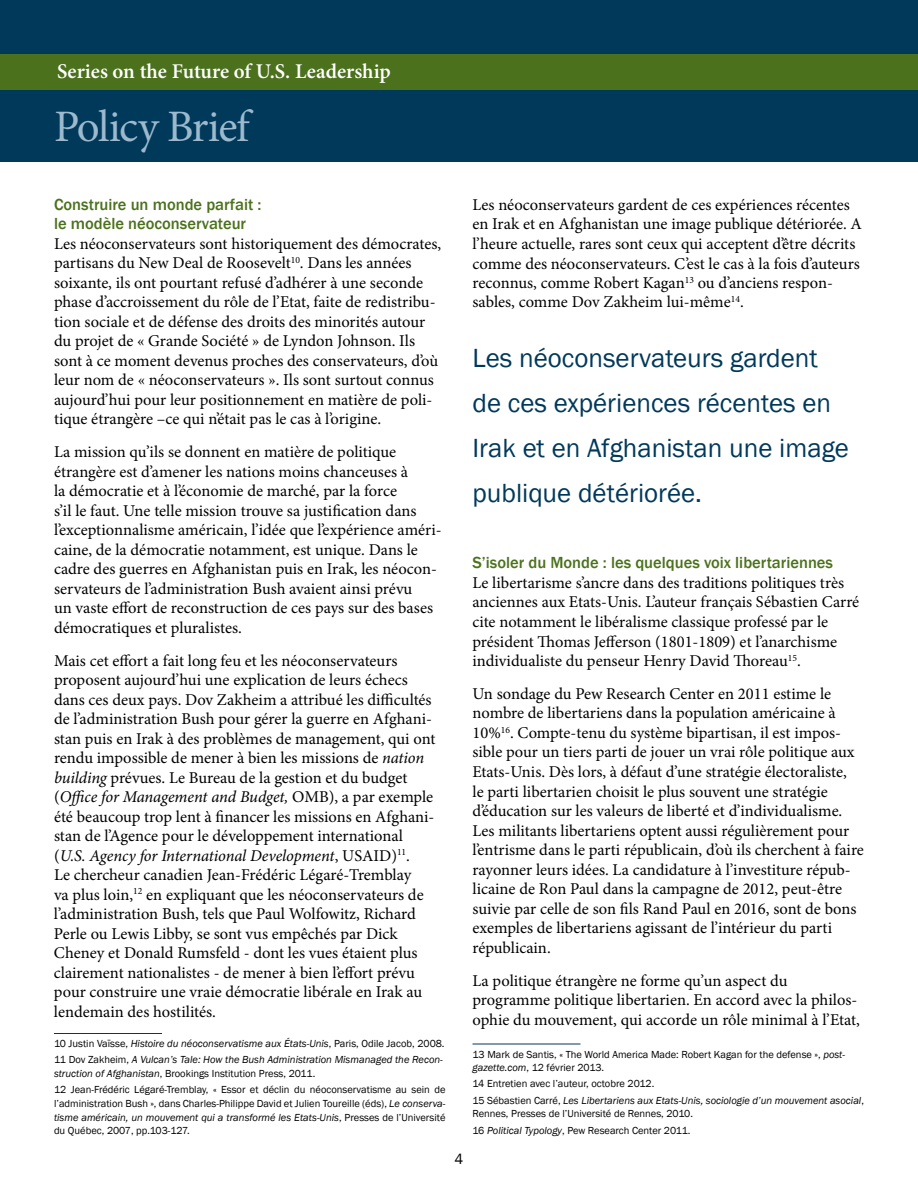
<style>
.page{position:relative;width:918px;height:1188px;background:#fff}
.page>*{position:absolute;margin:0;border:0;box-sizing:border-box;transform-origin:0 0}
.t1{font:45px "Minion Pro";letter-spacing:-.035em;color:#9cb9ce}
.t2{font:27px/45px "Franklin Gothic";color:#00395a}
.t3{font:600 21px "Minion Pro";color:#fff}
.t4{font:16.5px/19.5px "Minion Pro";color:#000}
.t5{font:500 16.5px/19.5px "Franklin Gothic";color:#4b711d}
.t6{font:15px "Franklin Gothic";color:#000}
.t7{font:10.5px/13.5px "Franklin Gothic";color:#000}
.t8{font:italic 10.5px/16.5px "Franklin Gothic";color:#000}
.s1{font-style:italic}
.s2{font-style:normal}
</style>
<div class="page">
<div style="left:0;top:0;width:918px;height:162px;background:#00395a"></div>
<div style="left:0;top:54px;width:918px;height:36px;background:#4b711d"></div>
<hr style="left:472px;top:1044px;width:108px;height:1px;background:#00395a">
<hr style="left:54px;top:1033px;width:108px;height:1px;background:#00395a">
<p class="t3" style="left:57px;top:57px;width:335px">Series on the Future of U.S. Leadership</p>
<h1 class="t1" style="left:54px;top:96px;width:197px">Policy Brief</h1>
<p class="t5" style="left:54px;top:194px;width:209px">Construire un monde parfait : le modèle néoconservateur</p>
<p class="t4" style="left:54px;top:234px;width:389px">Les néoconservateurs sont historiquement des démocrates, partisans du New Deal de Roosevelt<sup>10</sup>. Dans les années soixante, ils ont pourtant refusé d’adhérer à une seconde phase d’accroissement du rôle de l’Etat, faite de redistribu&shy;tion sociale et de défense des droits des minorités autour du projet de « Grande Société » de Lyndon Johnson. Ils sont à ce moment devenus proches des conservateurs, d’où leur nom de « néoconservateurs ». Ils sont surtout connus aujourd’hui pour leur positionnement en matière de poli&shy;tique étrangère –ce qui n’était pas le cas à l’origine.</p>
<p class="t4" style="left:54px;top:442px;width:389px">La mission qu’ils se donnent en matière de politique étrangère est d’amener les nations moins chanceuses à<br>la démocratie et à l’économie de marché, par la force<br>s’il le faut. Une telle mission trouve sa justification dans l’exceptionnalisme américain, l’idée que l’expérience améri&shy;caine, de la démocratie notamment, est unique. Dans le cadre des guerres en Afghanistan puis en Irak, les néocon&shy;servateurs de l’administration Bush avaient ainsi prévu<br>un vaste effort de reconstruction de ces pays sur des bases démocratiques et pluralistes.</p>
<p class="t4" style="left:54px;top:651px;width:383px">Mais cet effort a fait long feu et les néoconservateurs proposent aujourd’hui une explication de leurs échecs dans ces deux pays. Dov Zakheim a attribué les difficultés de l’administration Bush pour gérer la guerre en Afghani&shy;stan puis en Irak à des problèmes de management, qui ont rendu impossible de mener à bien les missions de <span class="s1">nation building</span> prévues. Le Bureau de la gestion et du budget (<span class="s1">Office for Management and Budget,</span> OMB), a par exemple été beaucoup trop lent à financer les missions en Afghani&shy;stan de l’Agence pour le développement international (<span class="s1">U.S. Agency for International Development</span>, USAID)<sup>11</sup>.<br>Le chercheur canadien Jean-Frédéric Légaré-Tremblay<br>va plus loin,<sup>12</sup> en expliquant que les néoconservateurs de l’administration Bush, tels que Paul Wolfowitz, Richard Perle ou Lewis Libby, se sont vus empêchés par Dick Cheney et Donald Rumsfeld - dont les vues étaient plus clairement nationalistes - de mener à bien l’effort prévu pour construire une vraie démocratie libérale en Irak au lendemain des hostilités.</p>
<p class="t8" style="left:54px;top:1035px;width:392px"><span class="s2">10 Justin Vaïsse,</span> Histoire du néoconservatisme aux États-Unis<span class="s2">, Paris, Odile Jacob, 2008.<br>11 Dov Zakheim,</span> A Vulcan’s Tale: How the Bush Administration Mismanaged the Recon-</p>
<p class="t7" style="left:54px;top:1065px;width:393px;line-height:16.5px"><span class="s1">struction of Afghanistan</span>, Brookings Institution Press, 2011.<br>12 Jean-Frédéric Légaré-Tremblay, « Essor et déclin du néoconservatisme au sein de</p>
<p class="t7" style="left:54px;top:1097px;width:393px;text-align:justify">l’administration Bush », dans Charles-Philippe David et Julien Toureille (éds), <span class="s1">Le conserva&shy;tisme américain, un mouvement qui a transformé les Etats-Unis</span>, Presses de l’Université du Québec, 2007, pp.103-127.</p>
<p class="t4" style="left:472px;top:195px;width:391px">Les néoconservateurs gardent de ces expériences récentes en Irak et en Afghanistan une image publique détériorée. A l’heure actuelle, rares sont ceux qui acceptent d’être décrits comme des néoconservateurs. C’est le cas à la fois d’auteurs reconnus, comme Robert Kagan<sup>13</sup> ou d’anciens respon&shy;sables, comme Dov Zakheim lui-même<sup>14</sup>.</p>
<h2 class="t2" style="left:472px;top:336px;width:378px">Les néoconservateurs gardent de ces expériences récentes en<br>Irak et en Afghanistan une image publique détériorée.</h2>
<p class="t6" style="left:455px;top:1150px;width:10px">4</p>
<p class="t5" style="left:473px;top:553px;width:362px">S’isoler du Monde : les quelques voix libertariennes</p>
<p class="t4" style="left:473px;top:573px;width:388px">Le libertarisme s’ancre dans des traditions politiques très anciennes aux Etats-Unis. L’auteur français Sébastien Carré cite notamment le libéralisme classique professé par le président Thomas Jefferson (1801-1809) et l’anarchisme individualiste du penseur Henry David Thoreau<sup>15</sup>.</p>
<p class="t4" style="left:472px;top:684px;width:393px">Un sondage du Pew Research Center en 2011 estime le nombre de libertariens dans la population américaine à 10%<sup>16</sup>. Compte-tenu du système bipartisan, il est impos&shy;sible pour un tiers parti de jouer un vrai rôle politique aux Etats-Unis. Dès lors, à défaut d’une stratégie électoraliste,<br>le parti libertarien choisit le plus souvent une stratégie d’éducation sur les valeurs de liberté et d’individualisme.<br>Les militants libertariens optent aussi régulièrement pour l’entrisme dans le parti républicain, d’où ils cherchent à faire rayonner leurs idées. La candidature à l’investiture répub&shy;licaine de Ron Paul dans la campagne de 2012, peut-être suivie par celle de son fils Rand Paul en 2016, sont de bons exemples de libertariens agissant de l’intérieur du parti républicain.</p>
<p class="t4" style="left:472px;top:971px;width:389px">La politique étrangère ne forme qu’un aspect du programme politique libertarien. En accord avec la philos&shy;ophie du mouvement, qui accorde un rôle minimal à l’Etat,</p>
<p class="t7" style="left:472px;top:1047px;width:374px">13 Mark de Santis, « The World America Made: Robert Kagan for the defense », <span class="s1">post&shy;gazette.com</span>, 12 février 2013.</p>
<p class="t8" style="left:472px;top:1076px;width:393px"><span class="s2">14 Entretien avec l’auteur, octobre 2012.<br>15 Sébastien Carré,</span> Les Libertariens aux Etats-Unis, sociologie d’un mouvement asocial<span class="s2">,</span></p>
<p class="t7" style="left:472px;top:1106px;width:222px;line-height:16.5px">Rennes, Presses de l’Université de Rennes, 2010.<br>16 <span class="s1">Political Typology</span>, Pew Research Center 2011.</p>
</div>
